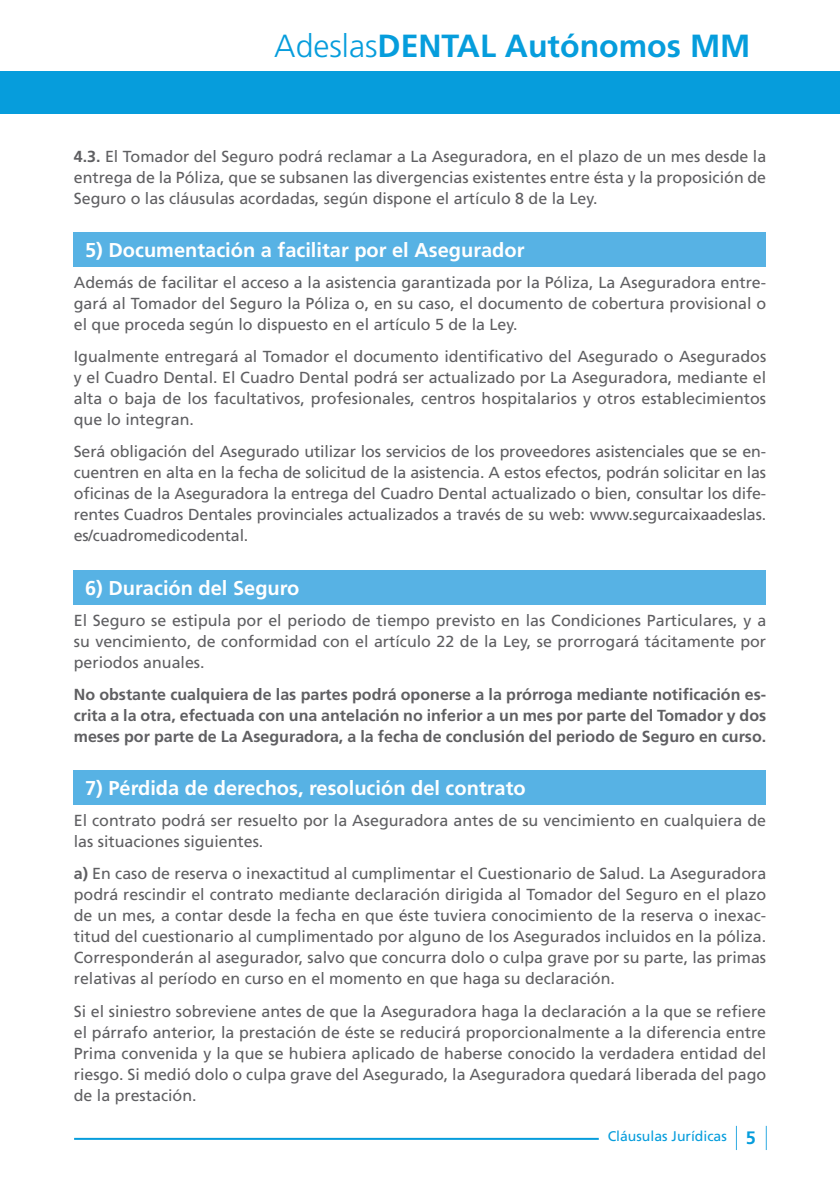
<style>
.page{position:relative;width:840px;height:1191px;background:#fff}
.page>*{position:absolute;margin:0;border:0;box-sizing:border-box;transform-origin:0 0}
.t1{font:700 32px "Frutiger";color:#069ddc}
.t2{font:700 20px "Frutiger";color:#fff}
.t3{font:16px/21px "Frutiger";color:#5f5f62;text-align:justify}
.t4{font:700 16px/21px "Frutiger";color:#5f5f62;text-align:justify}
.t5{font:14px "Frutiger";color:#069ddc}
.s1{font-weight:300}
.s2{font-weight:700}
.s3{font-weight:700;font-size:18px}
</style>
<div class="page">
<div style="left:0;top:71px;width:839px;height:43px;background:#069ddc"></div>
<hr style="left:74px;top:1137px;width:524px;height:2px;background:#069ddc">
<svg style="left:765px;top:1126px;width:1px;height:24px"></svg>
<svg style="left:735px;top:1126px;width:1px;height:24px"></svg>
<div style="left:74px;top:233px;width:691px;height:34px;background:#57b2e4"></div>
<div style="left:74px;top:570px;width:691px;height:34px;background:#57b2e4"></div>
<div style="left:74px;top:771px;width:691px;height:34px;background:#57b2e4"></div>
<h1 class="t1" style="left:274px;top:27px;width:477px"><span class="s1">Adeslas</span>DENTAL Autónomos MM</h1>
<p class="t3" style="left:74px;top:146px;width:693px"><span class="s2">4.3.</span> El Tomador del Seguro podrá reclamar a La Aseguradora, en el plazo de un mes desde la entrega de la Póliza, que se subsanen las divergencias existentes entre ésta y la proposición de Seguro o las cláusulas acordadas, según dispone el artículo 8 de la Ley.</p>
<p class="t2" style="left:85px;top:238px;width:440px">5) Documentación a facilitar por el Asegurador</p>
<p class="t3" style="left:74px;top:272px;width:693px">Además de facilitar el acceso a la asistencia garantizada por la Póliza, La Aseguradora entre&shy;gará al Tomador del Seguro la Póliza o, en su caso, el documento de cobertura provisional o el que proceda según lo dispuesto en el artículo 5 de la Ley.</p>
<p class="t3" style="left:74px;top:346px;width:693px">Igualmente entregará al Tomador el documento identificativo del Asegurado o Asegurados y el Cuadro Dental. El Cuadro Dental podrá ser actualizado por La Aseguradora, mediante el alta o baja de los facultativos, profesionales, centros hospitalarios y otros establecimientos que lo integran.</p>
<p class="t3" style="left:74px;top:441px;width:693px">Será obligación del Asegurado utilizar los servicios de los proveedores asistenciales que se en&shy;cuentren en alta en la fecha de solicitud de la asistencia. A estos efectos, podrán solicitar en las oficinas de la Aseguradora la entrega del Cuadro Dental actualizado o bien, consultar los dife&shy;rentes Cuadros Dentales provinciales actualizados a través de su web: www.segurcaixaadeslas. es/cuadromedicodental.</p>
<p class="t2" style="left:85px;top:576px;width:216px">6) Duración del Seguro</p>
<p class="t3" style="left:74px;top:609px;width:693px">El Seguro se estipula por el periodo de tiempo previsto en las Condiciones Particulares, y a su vencimiento, de conformidad con el artículo 22 de la Ley, se prorrogará tácitamente por periodos anuales.</p>
<p class="t4" style="left:74px;top:684px;width:693px">No obstante cualquiera de las partes podrá oponerse a la prórroga mediante notificación es&shy;crita a la otra, efectuada con una antelación no inferior a un mes por parte del Tomador y dos meses por parte de La Aseguradora, a la fecha de conclusión del periodo de Seguro en curso.</p>
<p class="t2" style="left:85px;top:776px;width:442px">7) Pérdida de derechos, resolución del contrato</p>
<p class="t3" style="left:74px;top:810px;width:693px">El contrato podrá ser resuelto por la Aseguradora antes de su vencimiento en cualquiera de las situaciones siguientes.</p>
<p class="t3" style="left:74px;top:863px;width:693px"><span class="s2">a)</span> En caso de reserva o inexactitud al cumplimentar el Cuestionario de Salud. La Aseguradora podrá rescindir el contrato mediante declaración dirigida al Tomador del Seguro en el plazo de un mes, a contar desde la fecha en que éste tuviera conocimiento de la reserva o inexac&shy;titud del cuestionario al cumplimentado por alguno de los Asegurados incluidos en la póliza.<br>Corresponderán al asegurador, salvo que concurra dolo o culpa grave por su parte, las primas relativas al período en curso en el momento en que haga su declaración.</p>
<p class="t3" style="left:74px;top:1000px;width:693px">Si el siniestro sobreviene antes de que la Aseguradora haga la declaración a la que se refiere el párrafo anterior, la prestación de éste se reducirá proporcionalmente a la diferencia entre Prima convenida y la que se hubiera aplicado de haberse conocido la verdadera entidad del riesgo. Si medió dolo o culpa grave del Asegurado, la Aseguradora quedará liberada del pago de la prestación.</p>
<p class="t5" style="left:607px;top:1127px;width:150px">Cláusulas Jurídicas <span class="s3">5</span></p>
</div>
